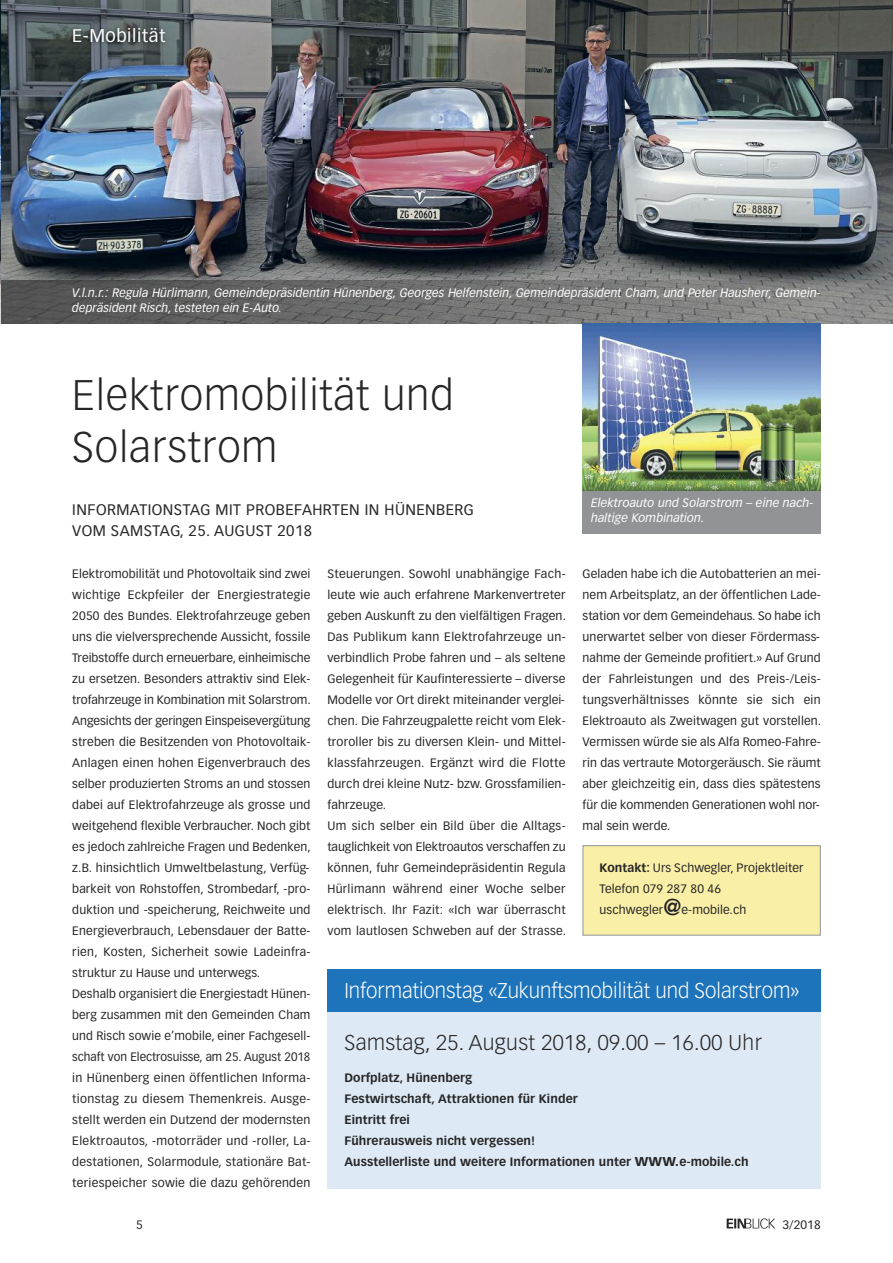
<style>
.page{position:relative;width:893px;height:1263px;background:#fff}
.page>*{position:absolute;margin:0;border:0;box-sizing:border-box;transform-origin:0 0}
.t1{font:300 42px/52.5px "Vectora LH";letter-spacing:.02em;color:#272627}
.t2{font:300 21px "Vectora LH";color:#fff}
.t3{font:300 21px "Vectora LH";letter-spacing:.02em;color:#272627}
.t4{font:18px "Vectora LH";letter-spacing:.03em;color:#fff}
.t5{font:15px/21px "Vectora LH";letter-spacing:.03em;color:#272627}
.t6{font:12px/21px "Vectora LH";letter-spacing:.01em;color:#272627}
.t7{font:italic 12px/15px "Vectora LH";letter-spacing:.005em;color:#fff}
.t8{font:700 12px/21px "Vectora LH";letter-spacing:.01em;color:#272627}
.s1{font-weight:700}
.s2{font-weight:700;font-size:22.5px}
.s3{font-size:15px}
</style>
<div class="page">
<div style="left:583px;top:846px;width:237px;height:89px;background:#f9efa6"></div>
<div style="left:583px;top:845px;width:238px;height:90px;border:1px solid #919396"></div>
<img style="left:1px;top:0;width:892px;height:281px">
<div style="left:327px;top:969px;width:494px;height:220px;background:#ddeaf5"></div>
<div style="left:327px;top:969px;width:494px;height:43px;background:#1e74bb"></div>
<svg style="left:727px;top:1218px;width:48px;height:11px"></svg>
<img style="left:1px;top:281px;width:892px;height:42px">
<img style="left:0;top:281px;width:1px;height:42px">
<img style="left:583px;top:323px;width:238px;height:168px">
<div style="left:583px;top:491px;width:238px;height:43px;background:#919396"></div>
<img style="left:63px;top:18px;width:386px;height:39px">
<h3 class="t4" style="left:72px;top:28px;width:95px">E-Mobilität</h3>
<p class="t7" style="left:72px;top:286px;width:750px">V.l.n.r.: Regula Hürlimann, Gemeindepräsidentin Hünenberg, Georges Helfenstein, Gemeindepräsident Cham, und Peter Hausherr, Gemein&shy;depräsident Risch, testeten ein E-Auto.</p>
<h1 class="t1" style="left:72px;top:371px;width:383px">Elektromobilität und<br>Solarstrom</h1>
<p class="t5" style="left:72px;top:500px;width:403px">INFORMATIONSTAG MIT PROBEFAHRTEN IN HÜNENBERG<br>VOM SAMSTAG, 25. AUGUST 2018</p>
<p class="t7" style="left:591px;top:495px;width:224px">Elektroauto und Solarstrom – eine nach&shy;haltige Kombination.</p>
<p class="t6" style="left:72px;top:563px;width:240px">Elektromobilität und Photovoltaik sind zwei wichtige Eckpfeiler der Energiestrategie 2050 des Bundes. Elektrofahrzeuge geben uns die vielversprechende Aussicht, fossile Treibstoffe durch erneuerbare, einheimische zu ersetzen. Besonders attraktiv sind Elek&shy;trofahrzeuge in Kombination mit Solarstrom.<br>Angesichts der geringen Einspeisevergütung streben die Besitzenden von Photovoltaik-Anlagen einen hohen Eigenverbrauch des selber produzierten Stroms an und stossen dabei auf Elektrofahrzeuge als grosse und weitgehend flexible Verbraucher. Noch gibt es jedoch zahlreiche Fragen und Bedenken, z.B. hinsichtlich Umweltbelastung, Verfüg&shy;barkeit von Rohstoffen, Strombedarf, -pro&shy;duktion und -speicherung, Reichweite und Energieverbrauch, Lebensdauer der Batte&shy;rien, Kosten, Sicherheit sowie Ladeinfra&shy;struktur zu Hause und unterwegs.<br>Deshalb organisiert die Energiestadt Hünen&shy;berg zusammen mit den Gemeinden Cham und Risch sowie e’mobile, einer Fachgesell&shy;schaft von Electrosuisse, am 25. August 2018 in Hünenberg einen öffentlichen Informa&shy;tionstag zu diesem Themenkreis. Ausge&shy;stellt werden ein Dutzend der modernsten Elektroautos, -motorräder und -roller, La&shy;destationen, Solarmodule, stationäre Bat&shy;teriespeicher sowie die dazu gehörenden</p>
<p class="t6" style="left:327px;top:563px;width:240px">Steuerungen. Sowohl unabhängige Fach&shy;leute wie auch erfahrene Markenvertreter geben Auskunft zu den vielfältigen Fragen.<br>Das Publikum kann Elektrofahrzeuge un&shy;verbindlich Probe fahren und – als seltene Gelegenheit für Kaufinteressierte – diverse Modelle vor Ort direkt miteinander verglei&shy;chen. Die Fahrzeugpalette reicht vom Elek&shy;troroller bis zu diversen Klein- und Mittel&shy;klassfahrzeugen. Ergänzt wird die Flotte durch drei kleine Nutz- bzw. Grossfamilien&shy;fahrzeuge.<br>Um sich selber ein Bild über die Alltags&shy;tauglichkeit von Elektroautos verschaffen zu können, fuhr Gemeindepräsidentin Regula Hürlimann während einer Woche selber elektrisch. Ihr Fazit: «Ich war überrascht vom lautlosen Schweben auf der Strasse.</p>
<p class="t6" style="left:583px;top:563px;width:240px;text-align:justify">Geladen habe ich die Autobatterien an mei&shy;nem Arbeitsplatz, an der öffentlichen Lade&shy;station vor dem Gemeindehaus. So habe ich unerwartet selber von dieser Fördermass&shy;nahme der Gemeinde profitiert.» Auf Grund der Fahrleistungen und des Preis-/Leis&shy;tungsverhältnisses könnte sie sich ein Elektroauto als Zweitwagen gut vorstellen.<br>Vermissen würde sie als Alfa Romeo-Fahre&shy;rin das vertraute Motorgeräusch. Sie räumt aber gleichzeitig ein, dass dies spätestens für die kommenden Generationen wohl nor&shy;mal sein werde.</p>
<p class="t6" style="left:600px;top:857px;width:206px"><span class="s1">Kontakt:</span> Urs Schwegler, Projektleiter<br>Telefon 079 287 80 46 uschwegler<span class="s2">@</span>e-mobile.ch</p>
<h2 class="t2" style="left:344px;top:981px;width:456px">Informationstag «Zukunftsmobilität und Solarstrom»</h2>
<h2 class="t3" style="left:344px;top:1034px;width:419px">Samstag, 25. August 2018, 09.00 – 16.00 Uhr</h2>
<p class="t8" style="left:344px;top:1068px;width:406px">Dorfplatz, Hünenberg<br>Festwirtschaft, Attraktionen für Kinder<br>Eintritt frei<br>Führerausweis nicht vergessen!<br>Ausstellerliste und weitere Informationen unter <span class="s3">www.</span>e-mobile.ch</p>
<p class="t6" style="left:136px;top:1214px;width:8px">5</p>
<p class="t6" style="left:782px;top:1214px;width:40px">3/2018</p>
</div>
